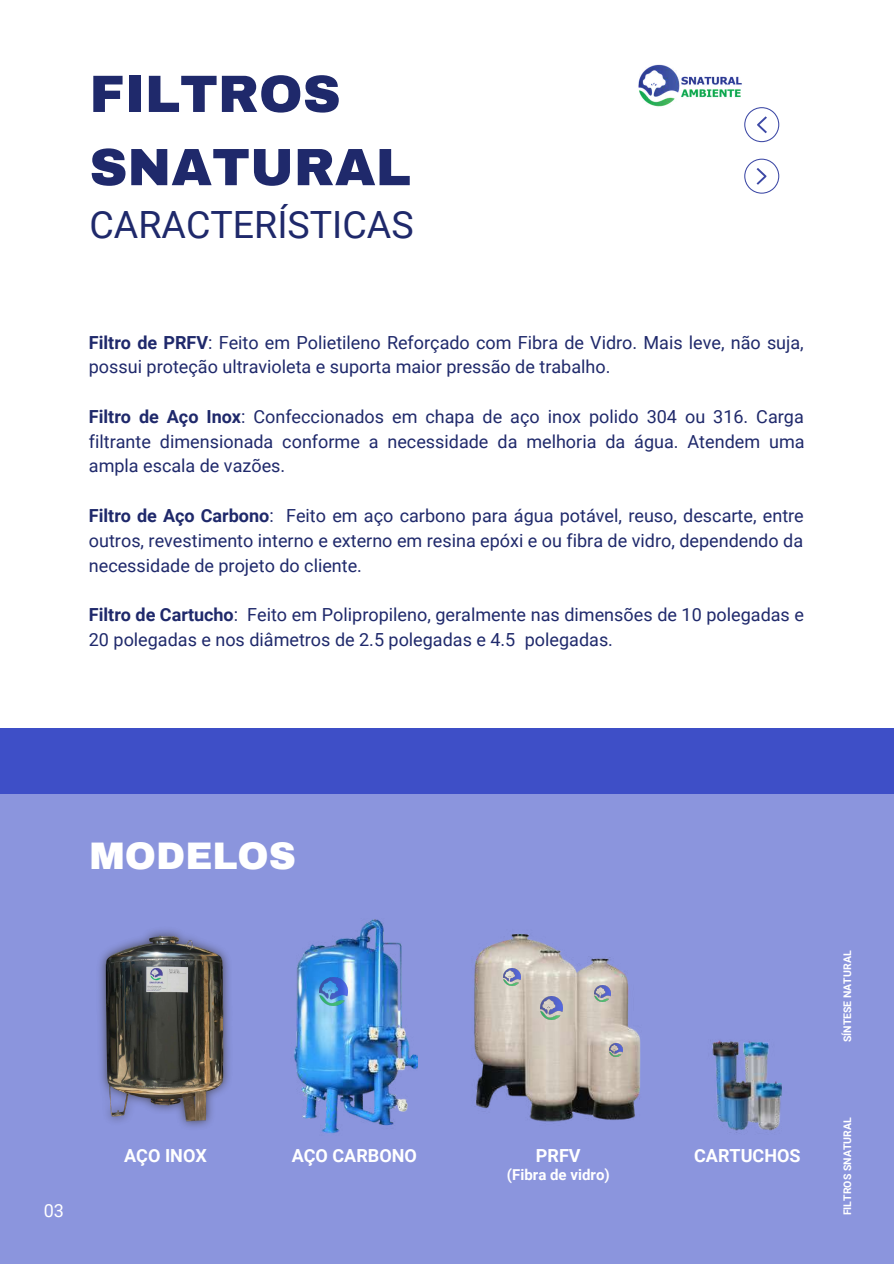
<style>
.page{position:relative;width:894px;height:1264px;background:#fff}
.page>*{position:absolute;margin:0;border:0;box-sizing:border-box;transform-origin:0 0}
.t1{font:900 52.5px/73.2px "Archivo";color:#1f296b}
.t2{font:37.5px "Roboto";color:#1f296b}
.t3{font:900 37.5px "Archivo";color:#fff}
.t4{font:18px/24.8px "Roboto";color:#1f296b}
.t5{font:700 18px "Roboto";color:#fff}
.t6{font:18px "Roboto";color:#fff}
.t7{font:700 15px "Roboto";color:#fff}
.t8{font:700 10.5px "Roboto";color:#fff}
.s1{font-weight:700}
</style>
<div class="page">
<div style="left:0;top:793px;width:893px;height:470px;background:#8b95dd"></div>
<div style="left:0;top:728px;width:893px;height:66px;background:#3e4fc7"></div>
<img style="left:99px;top:930px;width:131px;height:197px">
<img style="left:638px;top:64px;width:104px;height:43px">
<svg style="left:744px;top:107px;width:35px;height:35px"></svg>
<svg style="left:744px;top:159px;width:35px;height:35px"></svg>
<img style="left:294px;top:919px;width:123px;height:214px">
<img style="left:712px;top:1040px;width:70px;height:93px">
<img style="left:319px;top:977px;width:28px;height:28px">
<img style="left:474px;top:934px;width:167px;height:188px">
<img style="left:540px;top:996px;width:22px;height:22px">
<img style="left:503px;top:968px;width:17px;height:17px">
<img style="left:594px;top:985px;width:16px;height:16px">
<svg style="left:609px;top:1043px;width:13px;height:13px"></svg>
<h1 class="t1" style="left:89px;top:58px;width:323px">FILTROS<br>SNATURAL</h1>
<h2 class="t2" style="left:89px;top:203px;width:325px">CARACTERÍSTICAS</h2>
<p class="t4" style="left:89px;top:330px;width:716px"><span class="s1">Filtro de PRFV</span>: Feito em Polietileno Reforçado com Fibra de Vidro. Mais leve, não suja, possui proteção ultravioleta e suporta maior pressão de trabalho.</p>
<p class="t4" style="left:89px;top:404px;width:717px;text-align:justify"><span class="s1">Filtro de Aço Inox</span>: Confeccionados em chapa de aço inox polido 304 ou 316. Carga filtrante dimensionada conforme a necessidade da melhoria da água. Atendem uma ampla escala de vazões.</p>
<p class="t4" style="left:89px;top:503px;width:716px;text-align:justify"><span class="s1">Filtro de Aço Carbono</span>: Feito em aço carbono para água potável, reuso, descarte, entre outros, revestimento interno e externo em resina epóxi e ou fibra de vidro, dependendo da necessidade de projeto do cliente.</p>
<p class="t4" style="left:89px;top:602px;width:716px"><span class="s1">Filtro de Cartucho</span>: Feito em Polipropileno, geralmente nas dimensões de 10 polegadas e<br>20 polegadas e nos diâmetros de 2.5 polegadas e 4.5 polegadas.</p>
<h2 class="t3" style="left:89px;top:835px;width:208px">MODELOS</h2>
<p class="t6" style="left:44px;top:1200px;width:22px">03</p>
<p class="t5" style="left:124px;top:1144px;width:84px">AÇO INOX</p>
<p class="t5" style="left:291px;top:1144px;width:127px">AÇO CARBONO</p>
<p class="t5" style="left:536px;top:1144px;width:46px">PRFV</p>
<p class="t5" style="left:694px;top:1144px;width:108px">CARTUCHOS</p>
<p class="t7" style="left:507px;top:1165px;width:104px">(Fibra de vidro)</p>
<p class="t8" style="left:841px;top:1042px;width:93px;rotate:-90deg">SÍNTESE NATURAL</p>
<p class="t8" style="left:841px;top:1215px;width:99px;rotate:-90deg">FILTROS SNATURAL</p>
</div>
